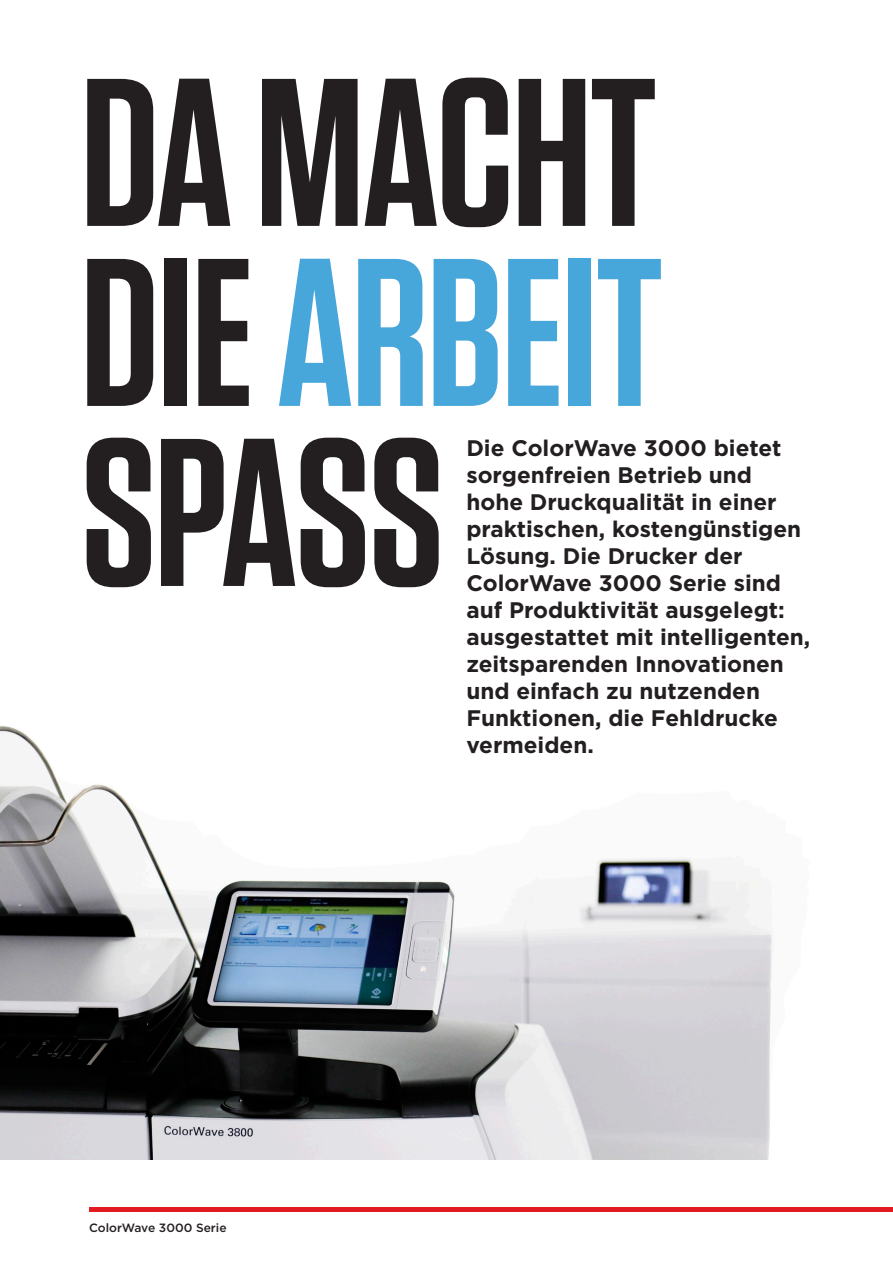
<style>
.page{position:relative;width:893px;height:1263px;background:#fff}
.page>*{position:absolute;margin:0;border:0;box-sizing:border-box;transform-origin:0 0}
.t1{font:600 210px/180px "Tungsten";letter-spacing:-.01em;color:#231f20;text-align:justify}
.t2{font:700 22.5px/27px "Gotham";color:#231f20}
.t3{font:500 12px "Gotham";color:#231f20}
.s1{color:#48a7da}
</style>
<div class="page">
<img style="left:0;top:726px;width:773px;height:434px">
<div style="left:90px;top:1207px;width:803px;height:5px;background:#e21a21"></div>
<p class="t1" style="left:81px;top:67px;width:584px">DA MACHT DIE <span class="s1">ARBEIT </span>SPASS</p>
<p class="t2" style="left:466px;top:434px;width:345px">Die ColorWave 3000 bietet sorgenfreien Betrieb und hohe Druckqualität in einer praktischen, kostengünstigen<br>Lösung. Die Drucker der<br>ColorWave 3000 Serie sind auf Produktivität ausgelegt: ausgestattet mit intelligenten, zeitsparenden Innovationen und einfach zu nutzenden<br>Funktionen, die Fehldrucke vermeiden.</p>
<p class="t3" style="left:89px;top:1220px;width:139px">ColorWave 3000 Serie</p>
</div>
